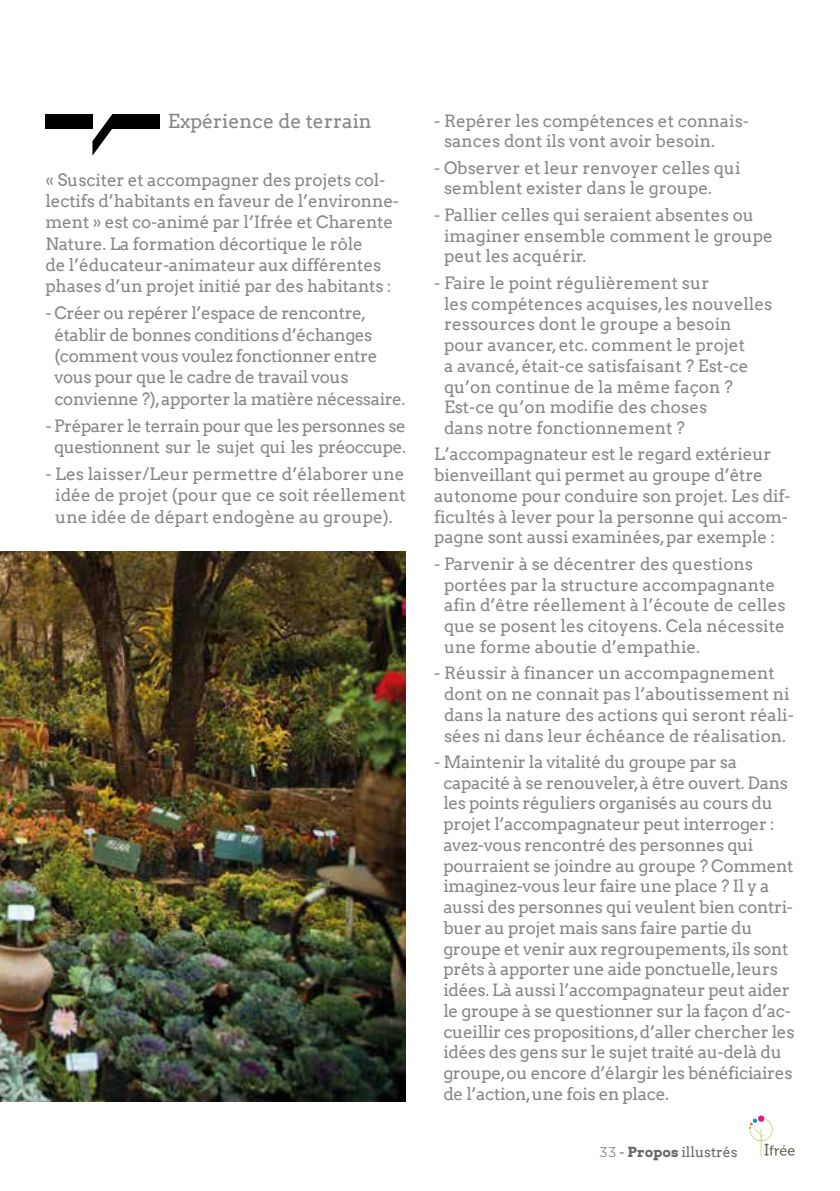
<style>
.page{position:relative;width:840px;height:1191px;background:#fff}
.page>*{position:absolute;margin:0;border:0;box-sizing:border-box;transform-origin:0 0}
.t1{font:19.4px "Arvo";color:#878787}
.t2{font:17px/20.8px "Arvo";letter-spacing:-.01em;color:#878787}
.t3{font:17px/21.4px "Arvo";letter-spacing:-.03em;color:#878787;text-align:center}
.t4{font:14px "Arvo";color:#686868}
.s1{font-family:"Gotham";font-weight:300}
.s2{font-weight:700}
</style>
<div class="page">
<svg style="left:748px;top:1115px;width:46px;height:41px"></svg>
<img style="left:0;top:551px;width:405px;height:550px">
<div style="left:45px;top:114px;width:47px;height:14px;background:#000"></div>
<div style="left:112px;top:114px;width:47px;height:14px;background:#000"></div>
<svg style="left:92px;top:114px;width:20px;height:42px"></svg>
<p class="t1" style="left:168px;top:110px;width:205px">Expérience de terrain</p>
<p class="t2" style="left:45px;top:169px;width:355px;line-height:21.4px">« Susciter et accompagner des projets col&shy;lectifs d’habitants en faveur de l’environne&shy;ment » est co-animé par l’Ifrée et Charente Nature. La formation décortique le rôle<br>de l’éducateur-animateur aux différentes phases d’un projet initié par des habitants :</p>
<p class="t2" style="left:54px;top:302px;width:352px;line-height:21.4px;text-indent:-9px">- Créer ou repérer l’espace de rencontre, établir de bonnes conditions d’échanges (comment vous voulez fonctionner entre vous pour que le cadre de travail vous convienne ?),apporter la matière nécessaire.</p>
<p class="t3" style="left:45px;top:415px;width:362px">- Préparer le terrain pour que les personnes se questionnent sur le sujet qui les préoccupe.</p>
<p class="t2" style="left:45px;top:463px;width:361px;line-height:21.4px;text-align:center">- Les laisser/Leur permettre d’élaborer une idée de projet (pour que ce soit réellement une idée de départ endogène au groupe).</p>
<p class="t2" style="left:444px;top:110px;width:306px;text-indent:-10px">- Repérer les compétences et connais&shy;sances dont ils vont avoir besoin.</p>
<p class="t2" style="left:444px;top:157px;width:298px;text-indent:-10px">- Observer et leur renvoyer celles qui semblent exister dans le groupe.</p>
<p class="t2" style="left:444px;top:204px;width:330px;text-indent:-10px">- Pallier celles qui seraient absentes ou imaginer ensemble comment le groupe peut les acquérir.</p>
<p class="t2" style="left:444px;top:272px;width:330px;text-indent:-10px">- Faire le point régulièrement sur<br>les compétences acquises, les nouvelles ressources dont le groupe a besoin pour avancer, etc. comment le projet<br>a avancé, était-ce satisfaisant ? Est-ce qu’on continue de la même façon ?<br>Est-ce qu’on modifie des choses<br>dans notre fonctionnement ?</p>
<p class="t2" style="left:434px;top:444px;width:358px">L’accompagnateur est le regard extérieur bienveillant qui permet au groupe d’être autonome pour conduire son projet. Les dif&shy;ficultés à lever pour la personne qui accom&shy;pagne sont aussi examinées, par exemple :</p>
<p class="t2" style="left:444px;top:553px;width:343px;text-indent:-10px">- Parvenir à se décentrer des questions portées par la structure accompagnante afin d’être réellement à l’écoute de celles que se posent les citoyens. Cela nécessite une forme aboutie d’empathie.</p>
<p class="t2" style="left:444px;top:663px;width:351px;text-indent:-10px">- Réussir à financer un accompagnement dont on ne connait pas l’aboutissement ni dans la nature des actions qui seront réali&shy;sées ni dans leur échéance de réalisation.</p>
<p class="t2" style="left:443px;top:751px;width:352px;text-indent:-9px">- Maintenir la vitalité du groupe par sa capacité à se renouveler, à être ouvert. Dans les points réguliers organisés au cours du projet l’accompagnateur peut interroger : avez-vous rencontré des personnes qui pourraient se joindre au groupe ? Comment imaginez-vous leur faire une place ? Il y a aussi des personnes qui veulent bien contri&shy;buer au projet mais sans faire partie du groupe et venir aux regroupements, ils sont prêts à apporter une aide ponctuelle, leurs idées. Là aussi l’accompagnateur peut aider le groupe à se questionner sur la façon d’ac&shy;cueillir ces propositions, d’aller chercher les idées des gens sur le sujet traité au-delà du groupe, ou encore d’élargir les bénéficiaires de l’action, une fois en place.</p>
<p class="t4" style="left:599px;top:1143px;width:140px"><span class="s1">33</span> - <span class="s2">Propos</span> illustrés</p>
</div>
